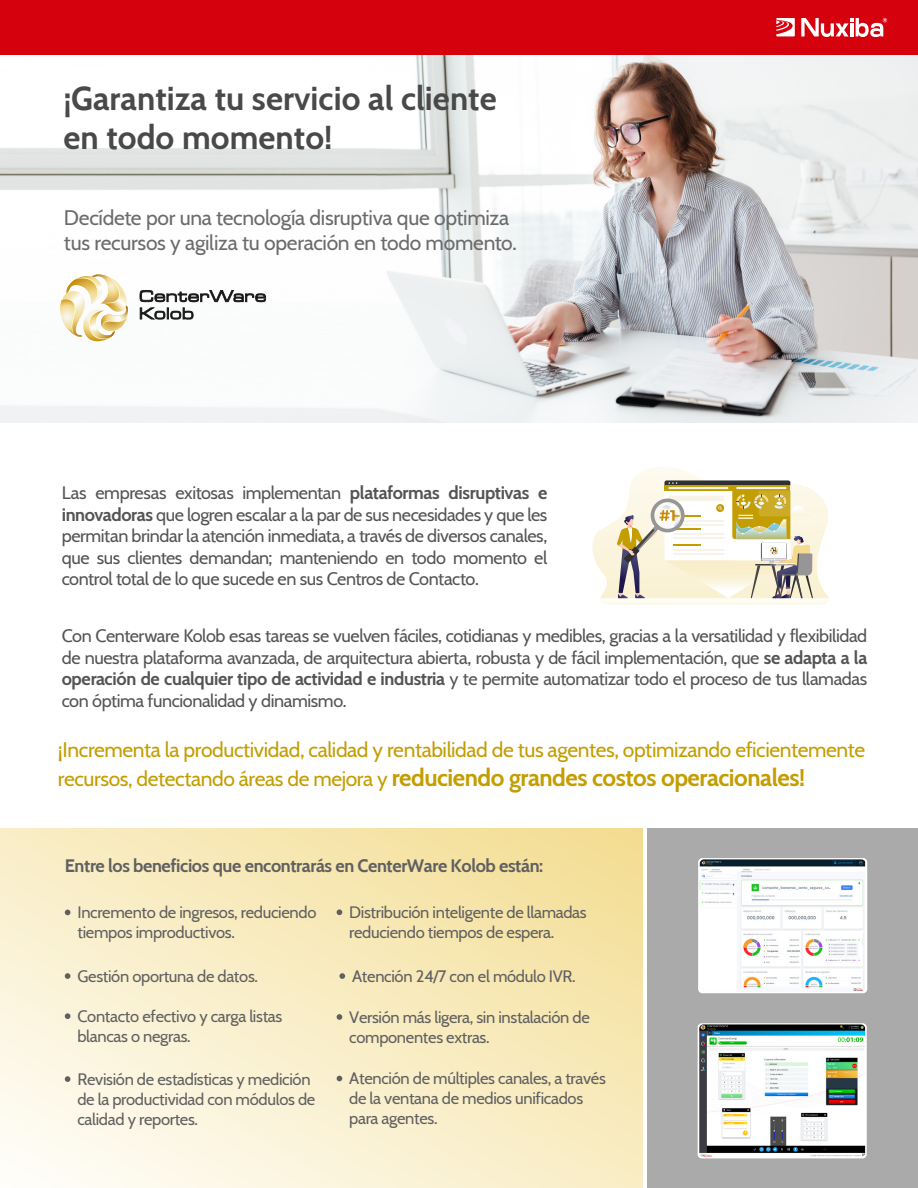
<style>
.page{position:relative;width:918px;height:1188px;background:#fff}
.page>*{position:absolute;margin:0;border:0;box-sizing:border-box;transform-origin:0 0}
.t1{font:700 33px/39.6px "Cabin";letter-spacing:.005em;color:#494949}
.t2{font:700 24px "Cabin";letter-spacing:-.02em;color:#c49d00}
.t3{font:21px/25.2px "Cabin";letter-spacing:-.015em;color:#6b6b6b}
.t4{font:21px "Cabin";letter-spacing:-.02em;color:#c49d00}
.t5{font:18px/21.6px "Cabin";letter-spacing:-.02em;color:#545454;text-align:justify}
.t6{font:700 18px "Cabin";letter-spacing:-.02em;color:#606060}
.t7{font:16.5px/19.8px "Cabin";letter-spacing:-.02em;color:#606060}
.s1{font-weight:700}
.s2{font-weight:400;font-size:21px}
</style>
<div class="page">
<img style="left:376px;top:54px;width:542px;height:369px">
<img style="left:0;top:54px;width:376px;height:369px">
<div style="left:0;top:0;width:918px;height:54px;background:#d5010c"></div>
<svg style="left:801px;top:18px;width:86px;height:19px"></svg>
<svg style="left:776px;top:18px;width:19px;height:18px"></svg>
<svg style="left:60px;top:274px;width:70px;height:71px"></svg>
<svg style="left:140px;top:290px;width:126px;height:30px"></svg>
<svg style="left:0;top:828px;width:643px;height:360px;background:#f8edc5"></svg>
<div style="left:647px;top:829px;width:271px;height:359px;background:#aaa"></div>
<svg style="left:337px;top:1014px;width:5px;height:6px"></svg>
<svg style="left:337px;top:1076px;width:5px;height:5px"></svg>
<svg style="left:337px;top:909px;width:5px;height:6px"></svg>
<svg style="left:339px;top:973px;width:6px;height:6px"></svg>
<svg style="left:65px;top:1076px;width:5px;height:6px"></svg>
<svg style="left:65px;top:1013px;width:5px;height:6px"></svg>
<svg style="left:65px;top:973px;width:5px;height:6px"></svg>
<svg style="left:65px;top:910px;width:5px;height:5px"></svg>
<div style="left:698px;top:858px;width:169px;height:135px;background:#fff;border-radius:4px"></div>
<img style="left:700px;top:859px;width:165px;height:132px">
<div style="left:698px;top:1023px;width:169px;height:135px;background:#fff;border-radius:4px"></div>
<img style="left:699px;top:1024px;width:166px;height:133px">
<svg style="left:592px;top:467px;width:237px;height:137px"></svg>
<h1 class="t1" style="left:63px;top:76px;width:435px">¡Garantiza tu servicio al cliente en todo momento!</h1>
<p class="t3" style="left:64px;top:203px;width:454px">Decídete por una tecnología disruptiva que optimiza tus recursos y agiliza tu operación en todo momento.</p>
<p class="t5" style="left:62px;top:481px;width:487px">Las empresas exitosas implementan <span class="s1">plataformas disruptivas e innovadoras</span> que logren escalar a la par de sus necesidades y que les permitan brindar la atención inmediata, a través de diversos canales, que sus clientes demandan; manteniendo en todo momento el control total de lo que sucede en sus Centros de Contacto.</p>
<p class="t5" style="left:62px;top:624px;width:807px">Con Centerware Kolob esas tareas se vuelven fáciles, cotidianas y medibles, gracias a la versatilidad y flexibilidad de nuestra plataforma avanzada, de arquitectura abierta, robusta y de fácil implementación, que <span class="s1">se adapta a la operación de cualquier tipo de actividad e industria</span> y te permite automatizar todo el proceso de tus llamadas con óptima funcionalidad y dinamismo.</p>
<p class="t4" style="left:58px;top:733px;width:809px">¡Incrementa la productividad, calidad y rentabilidad de tus agentes, optimizando eficientemente</p>
<h2 class="t2" style="left:58px;top:758px;width:749px"><span class="s2">recursos, detectando áreas de mejora y</span> reduciendo grandes costos operacionales!</h2>
<p class="t6" style="left:65px;top:851px;width:480px">Entre los beneficios que encontrarás en CenterWare Kolob están:</p>
<p class="t7" style="left:77px;top:902px;width:241px">Incremento de ingresos, reduciendo tiempos improductivos.</p>
<p class="t7" style="left:77px;top:965px;width:182px">Gestión oportuna de datos.</p>
<p class="t7" style="left:77px;top:1005px;width:206px">Contacto efectivo y carga listas blancas o negras.</p>
<p class="t7" style="left:77px;top:1068px;width:239px">Revisión de estadísticas y medición de la productividad con módulos de calidad y reportes.</p>
<p class="t7" style="left:349px;top:901px;width:239px">Distribución inteligente de llamadas reduciendo tiempos de espera.</p>
<p class="t7" style="left:352px;top:965px;width:225px">Atención 24/7 con el módulo IVR.</p>
<p class="t7" style="left:349px;top:1006px;width:242px">Versión más ligera, sin instalación de componentes extras.</p>
<p class="t7" style="left:349px;top:1068px;width:258px">Atención de múltiples canales, a través de la ventana de medios unificados para agentes.</p>
</div>
